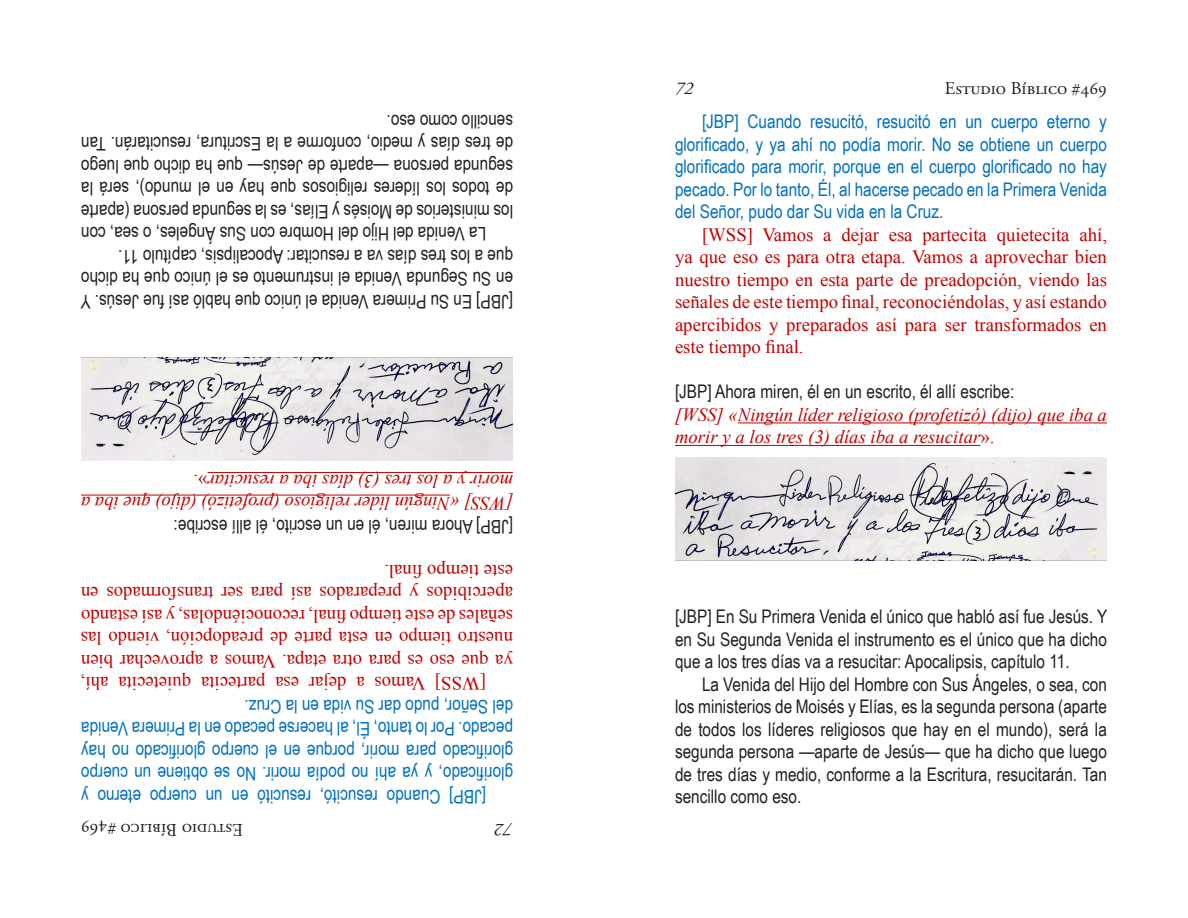
<style>
.page{position:relative;width:1188px;height:918px;background:#fff}
.page>*{position:absolute;margin:0;border:0;box-sizing:border-box;transform-origin:0 0}
.t1{font:18.75px/22.5px "Arial Narrow";color:#231f20;text-align:justify}
.t2{font:18.75px/22.5px "Times New Roman";color:#c00000;text-align:justify}
.t3{font:18.75px/22.5px "Arial Narrow";color:#0070c0;text-align:justify}
.t4{font:italic 18.75px/22.5px "Times New Roman";color:#c00000}
.t5{font:18px "Adobe Garamond Pro";color:#231f20}
.t6{font:italic 18px "Adobe Garamond Pro";color:#231f20}
.s1{font-style:normal}
</style>
<div class="page">
<hr style="left:81px;top:495px;width:369px;height:1px;background:#c00000">
<hr style="left:208px;top:472px;width:305px;height:1px;background:#c00000">
<img style="left:81px;top:357px;width:432px;height:103px">
<hr style="left:738px;top:423px;width:369px;height:1px;background:#c00000">
<hr style="left:675px;top:445px;width:305px;height:1px;background:#c00000">
<img style="left:675px;top:458px;width:432px;height:103px">
<p class="t1" style="left:513px;top:246px;width:433px;text-indent:27px;rotate:-180deg">La Venida del Hijo del Hombre con Sus Ángeles, o sea, con los ministerios de Moisés y Elías, es la segunda persona (aparte de todos los líderes religiosos que hay en el mundo), será la segunda persona —aparte de Jesús— que ha dicho que luego de tres días y medio, conforme a la Escritura, resucitarán. Tan sencillo como eso.</p>
<p class="t1" style="left:513px;top:313px;width:434px;rotate:-180deg">[JBP] En Su Primera Venida el único que habló así fue Jesús. Y en Su Segunda Venida el instrumento es el único que ha dicho que a los tres días va a resucitar: Apocalipsis, capítulo 11.</p>
<p class="t4" style="left:513px;top:515px;width:434px;rotate:-180deg">[WSS] «Ningún líder religioso (profetizó) (dijo) que iba a morir y a los tres (3) días iba a resucitar<span class="s1">».</span></p>
<p class="t1" style="left:513px;top:538px;width:341px;rotate:-180deg">[JBP] Ahora miren, él en un escrito, él allí escribe:</p>
<p class="t2" style="left:513px;top:695px;width:434px;text-indent:27px;rotate:-180deg">[WSS] Vamos a dejar esa partecita quietecita ahí, ya que eso es para otra etapa. Vamos a aprovechar bien nuestro tiempo en esta parte de preadopción, viendo las señales de este tiempo final, reconociéndolas, y así estando apercibidos y preparados así para ser transformados en este tiempo final.</p>
<p class="t3" style="left:513px;top:808px;width:433px;text-indent:27px;rotate:-180deg">[JBP] Cuando resucitó, resucitó en un cuerpo eterno y glorificado, y ya ahí no podía morir. No se obtiene un cuerpo glorificado para morir, porque en el cuerpo glorificado no hay pecado. Por lo tanto, Él, al hacerse pecado en la Primera Venida del Señor, pudo dar Su vida en la Cruz.</p>
<p class="t5" style="left:243px;top:840px;width:164px;rotate:-180deg">Estudio Bíblico #469</p>
<p class="t6" style="left:513px;top:840px;width:19px;rotate:-180deg">72</p>
<p class="t6" style="left:675px;top:78px;width:19px">72</p>
<p class="t5" style="left:945px;top:78px;width:164px">Estudio Bíblico #469</p>
<p class="t3" style="left:675px;top:110px;width:433px;text-indent:27px">[JBP] Cuando resucitó, resucitó en un cuerpo eterno y glorificado, y ya ahí no podía morir. No se obtiene un cuerpo glorificado para morir, porque en el cuerpo glorificado no hay pecado. Por lo tanto, Él, al hacerse pecado en la Primera Venida del Señor, pudo dar Su vida en la Cruz.</p>
<p class="t2" style="left:675px;top:223px;width:434px;text-indent:27px">[WSS] Vamos a dejar esa partecita quietecita ahí, ya que eso es para otra etapa. Vamos a aprovechar bien nuestro tiempo en esta parte de preadopción, viendo las señales de este tiempo final, reconociéndolas, y así estando apercibidos y preparados así para ser transformados en este tiempo final.</p>
<p class="t1" style="left:675px;top:380px;width:341px">[JBP] Ahora miren, él en un escrito, él allí escribe:</p>
<p class="t4" style="left:675px;top:403px;width:434px">[WSS] «Ningún líder religioso (profetizó) (dijo) que iba a morir y a los tres (3) días iba a resucitar<span class="s1">».</span></p>
<p class="t1" style="left:675px;top:605px;width:434px">[JBP] En Su Primera Venida el único que habló así fue Jesús. Y en Su Segunda Venida el instrumento es el único que ha dicho que a los tres días va a resucitar: Apocalipsis, capítulo 11.</p>
<p class="t1" style="left:675px;top:672px;width:433px;text-indent:27px">La Venida del Hijo del Hombre con Sus Ángeles, o sea, con los ministerios de Moisés y Elías, es la segunda persona (aparte de todos los líderes religiosos que hay en el mundo), será la segunda persona —aparte de Jesús— que ha dicho que luego de tres días y medio, conforme a la Escritura, resucitarán. Tan sencillo como eso.</p>
</div>
